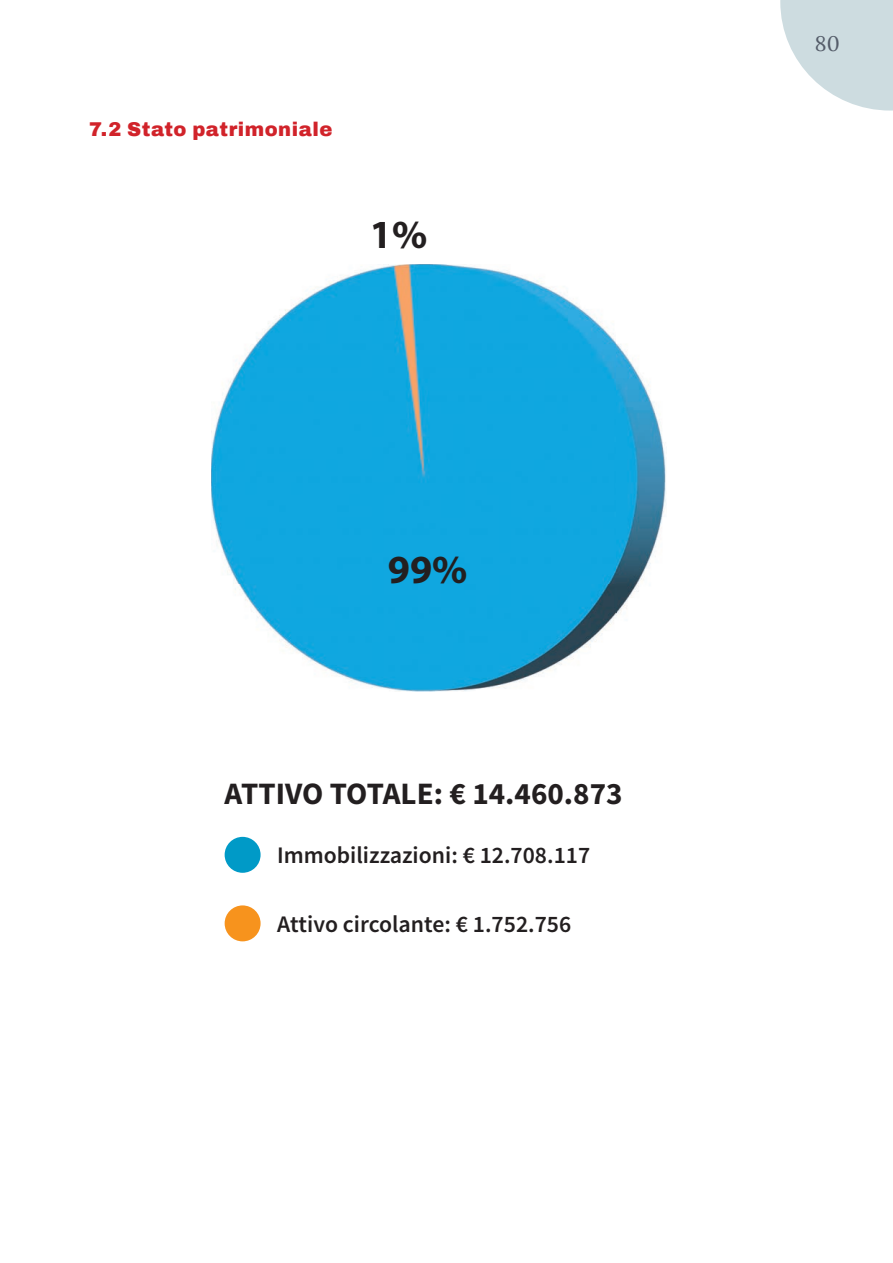
<style>
.page{position:relative;width:893px;height:1263px;background:#fff}
.page>*{position:absolute;margin:0;border:0;box-sizing:border-box;transform-origin:0 0}
.t1{font:700 40.05px "Myriad Pro";color:#231f20}
.t2{font:700 31.2px "Source Sans Pro";color:#231f20}
.t3{font:600 23.7px "Source Sans Pro";color:#231f20}
.t4{font:21px "Lora";color:#545c69}
.t5{font:900 19.5px "Archivo";letter-spacing:.025em;color:#d1232a}
</style>
<div class="page">
<svg style="left:780px;top:0;width:113px;height:111px"></svg>
<img style="left:211px;top:264px;width:455px;height:428px">
<div style="left:225px;top:905px;width:36px;height:36px;background:#f7931d;border-radius:50%"></div>
<div style="left:225px;top:837px;width:36px;height:36px;background:#009ac7;border-radius:50%"></div>
<p class="t5" style="left:89px;top:118px;width:245px">7.2 Stato patrimoniale</p>
<h1 class="t1" style="left:370px;top:208px;width:59px">1%</h1>
<h1 class="t1" style="left:388px;top:543px;width:81px">99%</h1>
<h2 class="t2" style="left:225px;top:773px;width:399px">ATTIVO TOTALE: € 14.460.873</h2>
<p class="t3" style="left:277px;top:840px;width:314px">Immobilizzazioni: € 12.708.117</p>
<p class="t3" style="left:277px;top:909px;width:295px">Attivo circolante: € 1.752.756</p>
<p class="t4" style="left:815px;top:27px;width:27px">80</p>
</div>
